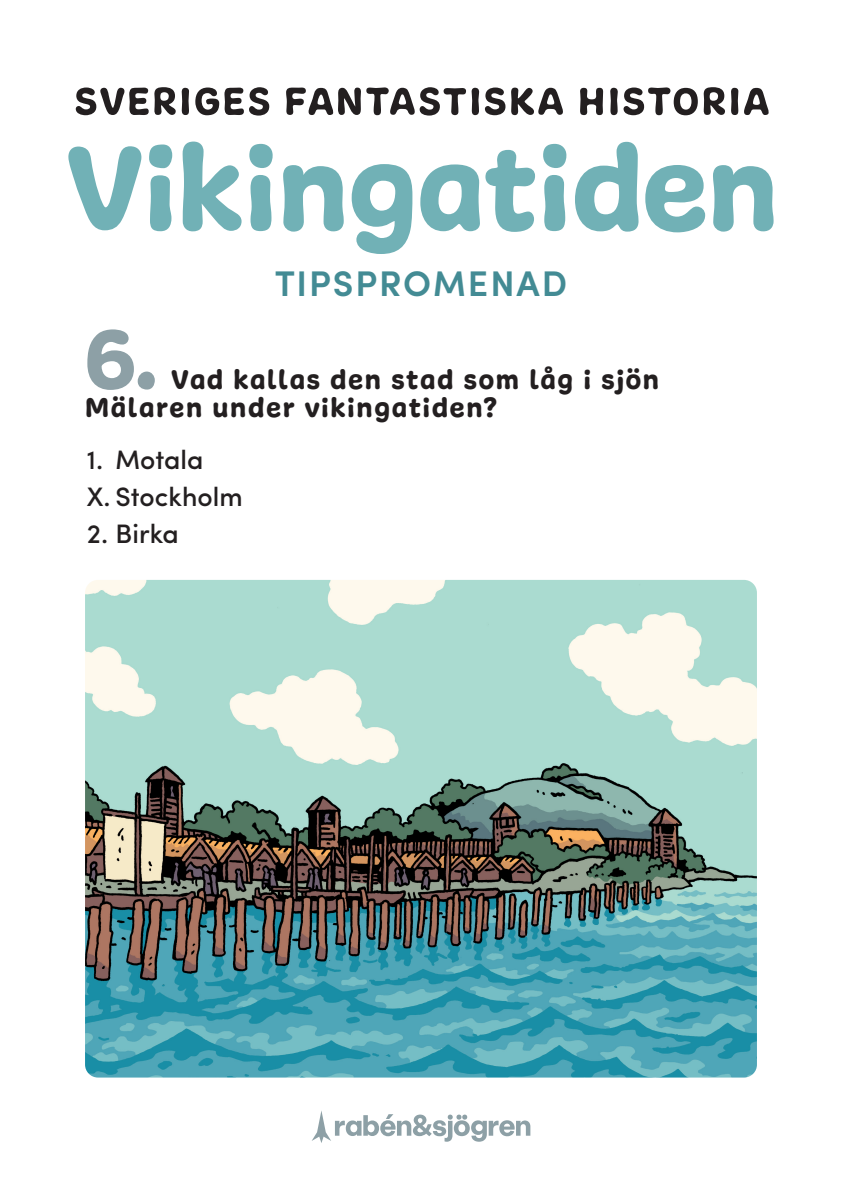
<style>
.page{position:relative;width:842px;height:1191px;background:#fff}
.page>*{position:absolute;margin:0;border:0;box-sizing:border-box;transform-origin:0 0}
.Kapitelrubrik_centre{font:90px "Freude";color:#8da0a6}
.t1{font:600 35.7px "Sofia Pro";letter-spacing:.055em;color:#438b94}
.Kapitelrubrik_centre-2{font:29px/28.8px "Freude";letter-spacing:.06em;color:#231f20}
.Bröd_Sofia_Pro_Mediu{font:500 26.7px "Sofia Pro";color:#231f20}
</style>
<div class="page">
<svg style="left:312px;top:1111px;width:218px;height:32px"></svg>
<svg style="left:68px;top:142px;width:705px;height:112px"></svg>
<svg style="left:76px;top:87px;width:693px;height:29px"></svg>
<img style="left:85px;top:580px;width:672px;height:497px">
<p class="t1" style="left:275px;top:256px;width:294px">TIPSPROMENAD</p>
<p class="Kapitelrubrik_centre" style="left:85px;top:303px;width:75px">6.</p>
<p class="Kapitelrubrik_centre-2" style="left:85px;top:365px;width:575px;text-indent:86px">Vad kallas den stad som låg i sjön<br>Mälaren under vikingatiden?</p>
<p class="Bröd_Sofia_Pro_Mediu" style="left:87px;top:439px;width:118px">1. Motala</p>
<p class="Bröd_Sofia_Pro_Mediu" style="left:87px;top:476px;width:157px">X. Stockholm</p>
<p class="Bröd_Sofia_Pro_Mediu" style="left:87px;top:514px;width:93px">2. Birka</p>
</div>
